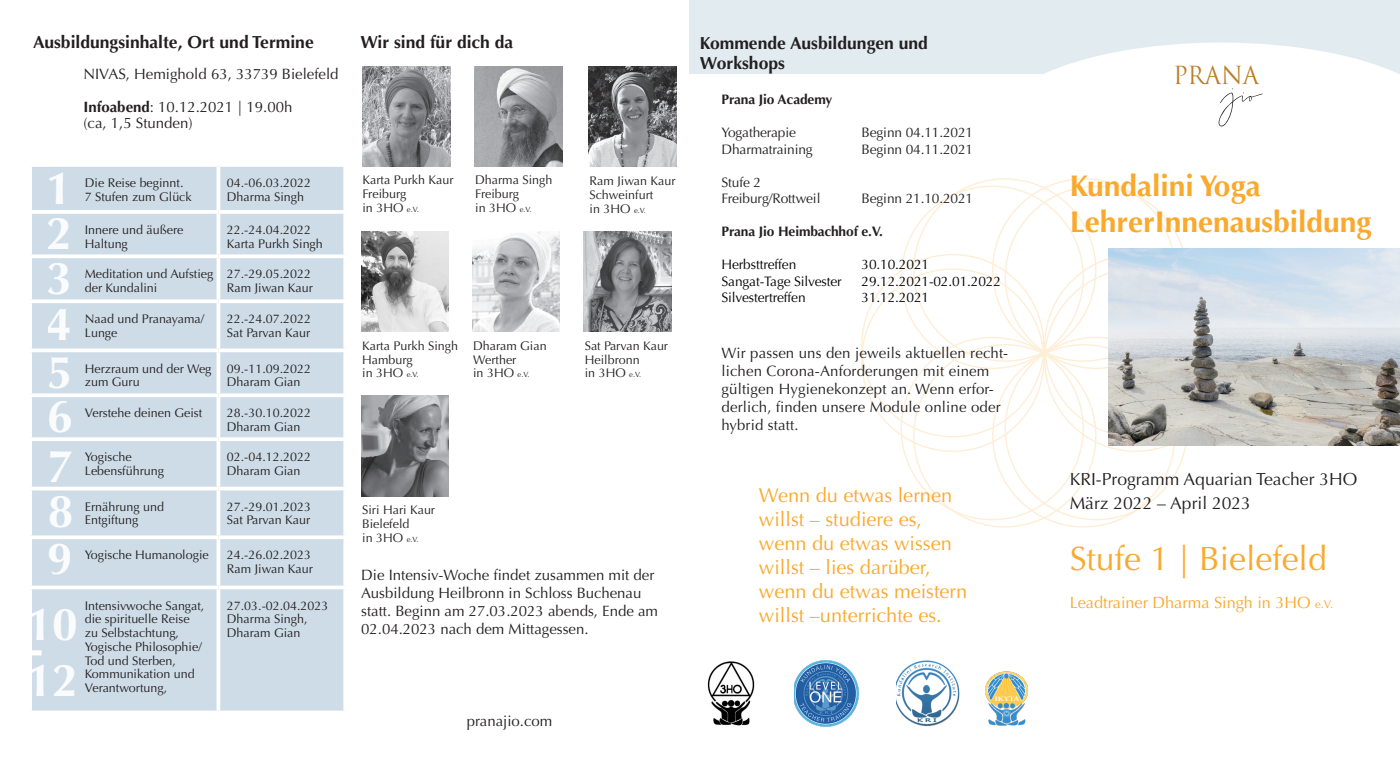
<style>
.page{position:relative;width:1400px;height:759px;background:#fff}
.page>*{position:absolute;margin:0;border:0;box-sizing:border-box;transform-origin:0 0}
.t1{font:700 46.25px/46.1px "Optima";color:#fff}
.t2{font:33.75px "Optima";color:#faa92c}
.t3{font:700 30px "Optima";color:#faa92c}
.t4{font:24.25px "Trajan Pro";color:#bb7e27;scale:.95 1}
.t5{font:20px/24px "Optima";color:#faa92c}
.t6{font:700 17.5px/20px "Optima";color:#231f20}
.t7{font:17.5px "Optima";color:#231f20}
.t8{font:16.25px "Optima";color:#faa92c}
.t9{font:15px/18px "Optima";color:#231f20}
.t10{font:13.75px/16.5px "Optima";letter-spacing:-.01em;color:#231f20}
.t11{font:13.75px "Optima";letter-spacing:-.01em;color:#000001}
.t12{font:700 13.75px "Optima";letter-spacing:-.01em;color:#231f20}
.t13{font:12.5px/13.8px "Optima";color:#231f20}
.s1{font-weight:700}
.s2{font-size:7.5px}
.s3{font-size:11.25px}
</style>
<div class="page">
<svg style="left:861px;top:178px;width:325px;height:349px"></svg>
<div style="left:689px;top:0;width:355px;height:74px;background:#e2ebef"></div>
<svg style="left:1218px;top:88px;width:45px;height:39px"></svg>
<img style="left:1108px;top:248px;width:292px;height:198px">
<img style="left:474px;top:66px;width:88px;height:100px">
<div style="left:32px;top:167px;width:311px;height:543px;background:#cedce7"></div>
<svg style="left:216px;top:167px;width:4px;height:43px"></svg>
<svg style="left:343px;top:167px;width:1px;height:43px"></svg>
<hr style="left:28px;top:210px;width:190px;height:4px;background:#fff">
<hr style="left:218px;top:210px;width:129px;height:4px;background:#fff">
<svg style="left:216px;top:214px;width:4px;height:40px"></svg>
<svg style="left:343px;top:214px;width:1px;height:40px"></svg>
<svg style="left:30px;top:254px;width:188px;height:4px"></svg>
<svg style="left:218px;top:254px;width:127px;height:4px"></svg>
<svg style="left:216px;top:258px;width:4px;height:41px"></svg>
<svg style="left:343px;top:258px;width:1px;height:41px"></svg>
<svg style="left:30px;top:299px;width:188px;height:4px"></svg>
<svg style="left:218px;top:299px;width:127px;height:4px"></svg>
<svg style="left:216px;top:303px;width:4px;height:45px"></svg>
<svg style="left:343px;top:303px;width:1px;height:45px"></svg>
<svg style="left:30px;top:348px;width:188px;height:4px"></svg>
<svg style="left:218px;top:348px;width:127px;height:4px"></svg>
<svg style="left:216px;top:352px;width:4px;height:41px"></svg>
<svg style="left:343px;top:352px;width:1px;height:41px"></svg>
<svg style="left:30px;top:393px;width:188px;height:4px"></svg>
<svg style="left:218px;top:393px;width:127px;height:4px"></svg>
<svg style="left:216px;top:397px;width:4px;height:40px"></svg>
<svg style="left:343px;top:397px;width:1px;height:40px"></svg>
<svg style="left:31px;top:437px;width:187px;height:4px"></svg>
<svg style="left:218px;top:437px;width:127px;height:4px"></svg>
<svg style="left:216px;top:441px;width:4px;height:45px"></svg>
<svg style="left:343px;top:441px;width:1px;height:45px"></svg>
<svg style="left:31px;top:486px;width:187px;height:4px"></svg>
<svg style="left:218px;top:486px;width:127px;height:4px"></svg>
<svg style="left:216px;top:490px;width:4px;height:45px"></svg>
<svg style="left:343px;top:490px;width:2px;height:45px"></svg>
<svg style="left:30px;top:535px;width:188px;height:4px"></svg>
<svg style="left:218px;top:535px;width:127px;height:4px"></svg>
<svg style="left:216px;top:539px;width:4px;height:46px"></svg>
<svg style="left:343px;top:539px;width:1px;height:46px"></svg>
<svg style="left:30px;top:585px;width:188px;height:4px"></svg>
<svg style="left:218px;top:585px;width:127px;height:4px"></svg>
<svg style="left:216px;top:589px;width:4px;height:121px"></svg>
<svg style="left:343px;top:589px;width:2px;height:121px"></svg>
<svg style="left:30px;top:710px;width:188px;height:1px"></svg>
<svg style="left:218px;top:710px;width:127px;height:2px"></svg>
<img style="left:985px;top:671px;width:43px;height:55px">
<img style="left:897px;top:660px;width:63px;height:66px">
<img style="left:795px;top:660px;width:63px;height:66px">
<img style="left:707px;top:661px;width:48px;height:64px">
<img style="left:362px;top:66px;width:88px;height:100px">
<svg style="left:1044px;top:0;width:356px;height:74px"></svg>
<img style="left:589px;top:66px;width:87px;height:100px">
<img style="left:584px;top:231px;width:87px;height:101px">
<img style="left:361px;top:231px;width:88px;height:101px">
<img style="left:472px;top:231px;width:88px;height:101px">
<img style="left:361px;top:396px;width:88px;height:100px">
<svg style="left:48px;top:543px;width:22px;height:31px"></svg>
<p class="t6" style="left:33px;top:32px;width:282px">Ausbildungsinhalte, Ort und Termine</p>
<p class="t9" style="left:83px;top:65px;width:257px">NIVAS, Hemighold 63, 33739 Bielefeld</p>
<p class="t9" style="left:83px;top:98px;width:211px"><span class="s1">Infoabend</span>: 10.12.2021 | 19.00h</p>
<p class="t9" style="left:83px;top:114px;width:111px">(ca, 1,5 Stunden)</p>
<h1 class="t1" style="left:47px;top:166px;width:28px;text-align:justify">1<br>2<br>3<br>4<br>5</h1>
<h1 class="t1" style="left:46px;top:368px;width:29px;line-height:95.4px">6<br>8</h1>
<h1 class="t1" style="left:47px;top:443px;width:27px">7</h1>
<h1 class="t1" style="left:26px;top:597px;width:53px;line-height:55.5px">10<br>12</h1>
<p class="t1" style="left:28px;top:624px;width:17px">-</p>
<p class="t13" style="left:85px;top:176px;width:108px">Die Reise beginnt.<br>7 Stufen zum Glück</p>
<p class="t13" style="left:227px;top:176px;width:86px">04.-06.03.2022<br>Dharma Singh</p>
<p class="t13" style="left:85px;top:223px;width:100px">Innere und äußere<br>Haltung</p>
<p class="t13" style="left:227px;top:223px;width:86px">22.-24.04.2022</p>
<p class="t13" style="left:227px;top:237px;width:97px">Karta Purkh Singh</p>
<p class="t13" style="left:85px;top:267px;width:130px">Meditation und Aufstieg der Kundalini</p>
<p class="t13" style="left:227px;top:267px;width:87px">27.-29.05.2022<br>Ram Jiwan Kaur</p>
<p class="t13" style="left:85px;top:312px;width:121px">Naad und Pranayama/<br>Lunge</p>
<p class="t13" style="left:227px;top:312px;width:86px">22.-24.07.2022<br>Sat Parvan Kaur</p>
<p class="t13" style="left:85px;top:361px;width:128px">Herzraum und der Weg zum Guru</p>
<p class="t13" style="left:227px;top:361px;width:86px">09.-11.09.2022<br>Dharam Gian</p>
<p class="t13" style="left:85px;top:406px;width:119px">Verstehe deinen Geist</p>
<p class="t13" style="left:227px;top:406px;width:86px">28.-30.10.2022<br>Dharam Gian</p>
<p class="t13" style="left:85px;top:450px;width:81px">Yogische<br>Lebensführung</p>
<p class="t13" style="left:227px;top:450px;width:86px">02.-04.12.2022<br>Dharam Gian</p>
<p class="t13" style="left:85px;top:499px;width:81px">Ernährung und<br>Entgiftung</p>
<p class="t13" style="left:227px;top:499px;width:86px">27.-29.01.2023<br>Sat Parvan Kaur</p>
<p class="t13" style="left:85px;top:548px;width:125px">Yogische Humanologie</p>
<p class="t13" style="left:227px;top:548px;width:87px">24.-26.02.2023<br>Ram Jiwan Kaur</p>
<p class="t13" style="left:85px;top:598px;width:121px">Intensivwoche Sangat, die spirituelle Reise zu Selbstachtung,<br>Yogische Philosophie/<br>Tod und Sterben,<br>Kommunikation und<br>Verantwortung,</p>
<p class="t13" style="left:227px;top:598px;width:103px">27.03.-02.04.2023</p>
<p class="t13" style="left:227px;top:612px;width:82px">Dharma Singh,<br>Dharam Gian</p>
<p class="t6" style="left:360px;top:32px;width:154px">Wir sind für dich da</p>
<p class="t13" style="left:362px;top:173px;width:92px">Karta Purkh Kaur<br>Freiburg<br>in 3HO <span class="s2">e.V.</span></p>
<p class="t13" style="left:475px;top:173px;width:79px">Dharma Singh<br>Freiburg</p>
<p class="t13" style="left:475px;top:201px;width:58px">in 3HO <span class="s2">e.V.</span></p>
<p class="t13" style="left:589px;top:174px;width:87px">Ram Jiwan Kaur<br>Schweinfurt<br>in 3HO <span class="s2">e.V.</span></p>
<p class="t13" style="left:362px;top:338px;width:97px">Karta Purkh Singh<br>Hamburg<br>in 3HO <span class="s2">e.V.</span></p>
<p class="t13" style="left:473px;top:338px;width:75px">Dharam Gian<br>Werther<br>in 3HO <span class="s2">e.V.</span></p>
<p class="t13" style="left:585px;top:338px;width:85px">Sat Parvan Kaur<br>Heilbronn<br>in 3HO <span class="s2">e.V.</span></p>
<p class="t13" style="left:362px;top:503px;width:74px">Siri Hari Kaur</p>
<p class="t13" style="left:362px;top:517px;width:49px">Bielefeld</p>
<p class="t13" style="left:362px;top:530px;width:58px">in 3HO <span class="s2">e.V.</span></p>
<p class="t9" style="left:361px;top:566px;width:298px">Die Intensiv-Woche findet zusammen mit der Ausbildung Heilbronn in Schloss Buchenau statt. Beginn am 27.03.2023 abends, Ende am 02.04.2023 nach dem Mittagessen.</p>
<p class="t9" style="left:467px;top:712px;width:87px">pranajio.com</p>
<p class="t6" style="left:700px;top:33px;width:229px">Kommende Ausbildungen und<br>Workshops</p>
<p class="t12" style="left:721px;top:91px;width:112px">Prana Jio Academy</p>
<p class="t10" style="left:721px;top:124px;width:76px">Yogatherapie</p>
<p class="t10" style="left:861px;top:124px;width:113px">Beginn 04.11.2021</p>
<p class="t10" style="left:721px;top:141px;width:93px">Dharmatraining</p>
<p class="t10" style="left:861px;top:141px;width:113px">Beginn 04.11.2021</p>
<p class="t10" style="left:721px;top:174px;width:100px">Stufe 2<br>Freiburg/Rottweil</p>
<p class="t10" style="left:861px;top:190px;width:113px">Beginn 21.10.2021</p>
<p class="t12" style="left:721px;top:223px;width:163px">Prana Jio Heimbachhof e.V.</p>
<p class="t11" style="left:721px;top:256px;width:76px">Herbsttreffen</p>
<p class="t11" style="left:861px;top:256px;width:69px">30.10.2021</p>
<p class="t11" style="left:721px;top:273px;width:122px">Sangat-Tage Silvester</p>
<p class="t11" style="left:861px;top:273px;width:141px">29.12.2021-02.01.2022</p>
<p class="t11" style="left:721px;top:289px;width:86px">Silvestertreffen</p>
<p class="t11" style="left:861px;top:289px;width:69px">31.12.2021</p>
<p class="t9" style="left:721px;top:344px;width:288px">Wir passen uns den jeweils aktuellen recht&shy;lichen Corona-Anforderungen mit einem gültigen Hygienekonzept an. Wenn erfor&shy;derlich, finden unsere Module online oder hybrid statt.</p>
<p class="t5" style="left:759px;top:483px;width:195px">Wenn du etwas lernen willst – studiere es,</p>
<p class="t5" style="left:759px;top:531px;width:195px">wenn du etwas wissen willst – lies darüber,</p>
<p class="t5" style="left:759px;top:579px;width:210px">wenn du etwas meistern willst –unterrichte es.</p>
<p class="t4" style="left:1173px;top:60px;width:92px">PRANA</p>
<p class="t3" style="left:1069px;top:168px;width:192px">Kundalini Yoga</p>
<p class="t3" style="left:1069px;top:204px;width:303px">LehrerInnenausbildung</p>
<p class="t7" style="left:1069px;top:469px;width:289px">KRI-Programm Aquarian Teacher 3HO</p>
<p class="t7" style="left:1069px;top:492px;width:183px">März 2022 – April 2023</p>
<p class="t2" style="left:1069px;top:539px;width:258px">Stufe 1 | Bielefeld</p>
<p class="t8" style="left:1069px;top:592px;width:265px">Leadtrainer Dharma Singh in 3HO <span class="s3">e.V.</span></p>
</div>
